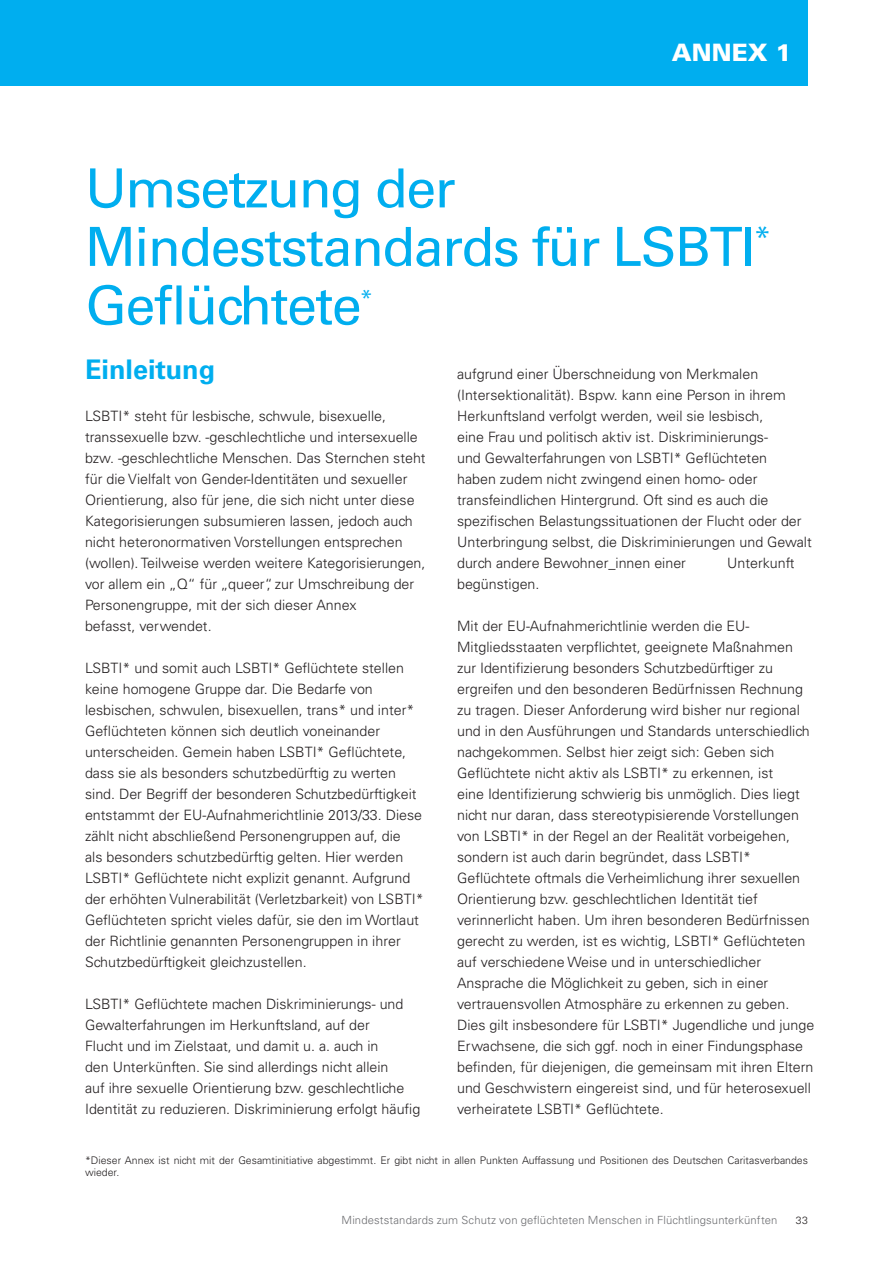
<style>
.page{position:relative;width:893px;height:1263px;background:#fff}
.page>*{position:absolute;margin:0;border:0;box-sizing:border-box;transform-origin:0 0}
.t1{font:54px/58.5px "Univers LT Std";letter-spacing:-.03em;color:#00aeef}
.t2{font:700 27px "Univers LT Std";color:#00aeef}
.t3{font:900 24px "Univers LT Std";color:#fff}
.t4{font:22.5px "Univers LT Std";color:#00aeef}
.t5{font:300 14.25px/21px "Univers LT Std";color:#231f20}
.t6{font:300 11.25px "Univers LT Std";letter-spacing:.01em;color:#6c6d70}
.t7{font:300 10.5px/12.6px "Univers LT Std";color:#231f20}
</style>
<div class="page">
<div style="left:0;top:0;width:808px;height:85px;background:#00aeef"></div>
<h1 class="t3" style="left:672px;top:38px;width:121px">ANNEX 1</h1>
<h2 class="t1" style="left:85px;top:159px;width:687px">Umsetzung der<br>Mindeststandards für LSBTI<sup>*<br></sup>Geflüchtete</h2>
<h2 class="t4" style="left:360px;top:285px;width:14px">*</h2>
<h3 class="t2" style="left:85px;top:354px;width:132px">Einleitung</h3>
<p class="t5" style="left:85px;top:406px;width:342px">LSBTI* steht für lesbische, schwule, bisexuelle, transsexuelle bzw. -geschlechtliche und intersexuelle bzw. -geschlechtliche Menschen. Das Sternchen steht für die Vielfalt von Gender-Identitäten und sexueller Orientierung, also für jene, die sich nicht unter diese Kategorisierungen subsumieren lassen, jedoch auch nicht heteronormativen Vorstellungen entsprechen (wollen). Teilweise werden weitere Kategorisierungen, vor allem ein „Q“ für „queer“, zur Umschreibung der Personengruppe, mit der sich dieser Annex<br>befasst, verwendet.</p>
<p class="t5" style="left:85px;top:658px;width:340px">LSBTI* und somit auch LSBTI* Geflüchtete stellen keine homogene Gruppe dar. Die Bedarfe von lesbischen, schwulen, bisexuellen, trans* und inter* Geflüchteten können sich deutlich voneinander unterscheiden. Gemein haben LSBTI* Geflüchtete, dass sie als besonders schutzbedürftig zu werten sind. Der Begriff der besonderen Schutzbedürftigkeit entstammt der EU-Aufnahmerichtlinie 2013/33. Diese zählt nicht abschließend Personengruppen auf, die<br>als besonders schutzbedürftig gelten. Hier werden LSBTI* Geflüchtete nicht explizit genannt. Aufgrund der erhöhten Vulnerabilität (Verletzbarkeit) von LSBTI* Geflüchteten spricht vieles dafür, sie den im Wortlaut der Richtlinie genannten Personengruppen in ihrer Schutzbedürftigkeit gleichzustellen.</p>
<p class="t5" style="left:85px;top:994px;width:337px">LSBTI* Geflüchtete machen Diskriminierungs- und Gewalterfahrungen im Herkunftsland, auf der<br>Flucht und im Zielstaat, und damit u. a. auch in<br>den Unterkünften. Sie sind allerdings nicht allein<br>auf ihre sexuelle Orientierung bzw. geschlechtliche Identität zu reduzieren. Diskriminierung erfolgt häufig</p>
<p class="t5" style="left:457px;top:364px;width:356px">aufgrund einer Überschneidung von Merkmalen (Intersektionalität). Bspw. kann eine Person in ihrem Herkunftsland verfolgt werden, weil sie lesbisch,<br>eine Frau und politisch aktiv ist. Diskriminierungs-<br>und Gewalterfahrungen von LSBTI* Geflüchteten<br>haben zudem nicht zwingend einen homo- oder transfeindlichen Hintergrund. Oft sind es auch die spezifischen Belastungssituationen der Flucht oder der Unterbringung selbst, die Diskriminierungen und Gewalt durch andere Bewohner_innen einer</p>
<p class="t5" style="left:727px;top:553px;width:69px">Unterkunft</p>
<p class="t5" style="left:457px;top:574px;width:84px">begünstigen.</p>
<p class="t5" style="left:457px;top:616px;width:359px">Mit der EU-Aufnahmerichtlinie werden die EU-Mitgliedsstaaten verpflichtet, geeignete Maßnahmen zur Identifizierung besonders Schutzbedürftiger zu ergreifen und den besonderen Bedürfnissen Rechnung zu tragen. Dieser Anforderung wird bisher nur regional und in den Ausführungen und Standards unterschiedlich nachgekommen. Selbst hier zeigt sich: Geben sich Geflüchtete nicht aktiv als LSBTI* zu erkennen, ist<br>eine Identifizierung schwierig bis unmöglich. Dies liegt nicht nur daran, dass stereotypisierende Vorstellungen von LSBTI* in der Regel an der Realität vorbeigehen, sondern ist auch darin begründet, dass LSBTI* Geflüchtete oftmals die Verheimlichung ihrer sexuellen Orientierung bzw. geschlechtlichen Identität tief verinnerlicht haben. Um ihren besonderen Bedürfnissen gerecht zu werden, ist es wichtig, LSBTI* Geflüchteten auf verschiedene Weise und in unterschiedlicher Ansprache die Möglichkeit zu geben, sich in einer vertrauensvollen Atmosphäre zu erkennen zu geben.<br>Dies gilt insbesondere für LSBTI* Jugendliche und junge Erwachsene, die sich ggf. noch in einer Findungsphase befinden, für diejenigen, die gemeinsam mit ihren Eltern und Geschwistern eingereist sind, und für heterosexuell verheiratete LSBTI* Geflüchtete.</p>
<p class="t7" style="left:85px;top:1154px;width:724px">*Dieser Annex ist nicht mit der Gesamtinitiative abgestimmt. Er gibt nicht in allen Punkten Auffassung und Positionen des Deutschen Caritasverbandes wieder.</p>
<p class="t6" style="left:342px;top:1213px;width:437px">Mindeststandards zum Schutz von geflüchteten Menschen in Flüchtlingsunterkünften</p>
<p class="t7" style="left:796px;top:1214px;width:14px">33</p>
</div>
